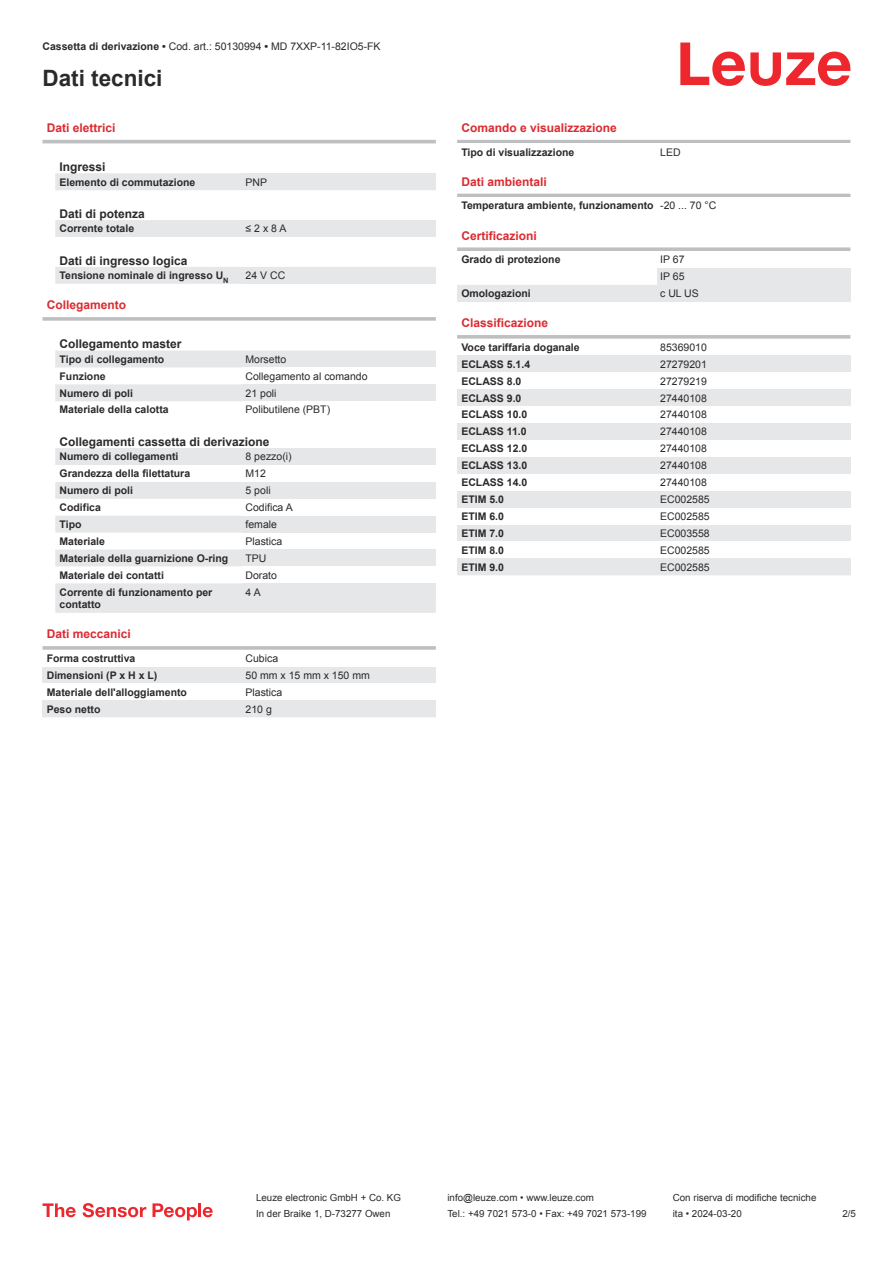
<style>
.page{position:relative;width:893px;height:1263px;background:#fff}
.page>*{position:absolute;margin:0;border:0;box-sizing:border-box;transform-origin:0 0}
.t1{font:700 22.5px "Arial";color:#2b292a}
.t2{font:700 12px "Arial";color:#db2a30}
.t3{font:700 12px "Arial";color:#2b292a}
.t4{font:700 10.5px/12.6px "Arial";color:#2b292a}
.t5{font:10.5px/17px "Arial";color:#2b292a}
.t6{font:9.75px "Arial";color:#2b292a}
.s1{font-weight:700}
.s2{font-weight:400}
</style>
<div class="page">
<svg style="left:680px;top:43px;width:170px;height:43px"></svg>
<svg style="left:55px;top:173px;width:381px;height:440px"></svg>
<hr style="left:43px;top:140px;width:393px;height:3px;background:#bdbfc1">
<div style="left:242px;top:173px;width:194px;height:17px;background:#e6e7e9"></div>
<div style="left:242px;top:220px;width:194px;height:17px;background:#e6e7e9"></div>
<div style="left:242px;top:267px;width:194px;height:17px;background:#e6e7e9"></div>
<div style="left:43px;top:301px;width:393px;height:18px;background:#fff"></div>
<svg style="left:43px;top:317px;width:393px;height:4px;background:#c3c5c7"></svg>
<div style="left:242px;top:351px;width:194px;height:16px;background:#e6e7e9"></div>
<div style="left:242px;top:367px;width:194px;height:17px;background:#fff"></div>
<div style="left:242px;top:384px;width:194px;height:17px;background:#e6e7e9"></div>
<div style="left:242px;top:401px;width:194px;height:17px;background:#fff"></div>
<div style="left:242px;top:448px;width:194px;height:17px;background:#e6e7e9"></div>
<div style="left:242px;top:465px;width:194px;height:17px;background:#fff"></div>
<div style="left:242px;top:482px;width:194px;height:17px;background:#e6e7e9"></div>
<div style="left:242px;top:499px;width:194px;height:17px;background:#fff"></div>
<div style="left:242px;top:516px;width:194px;height:17px;background:#e6e7e9"></div>
<div style="left:242px;top:533px;width:194px;height:16px;background:#fff"></div>
<div style="left:242px;top:549px;width:194px;height:17px;background:#e6e7e9"></div>
<div style="left:242px;top:566px;width:194px;height:17px;background:#fff"></div>
<div style="left:242px;top:583px;width:194px;height:17px;background:#e6e7e9"></div>
<hr style="left:43px;top:646px;width:393px;height:4px;background:#c5c7c9">
<div style="left:43px;top:667px;width:199px;height:16px;background:#e6e7e9"></div>
<div style="left:242px;top:667px;width:194px;height:16px;background:#e6e7e9"></div>
<div style="left:43px;top:700px;width:199px;height:17px;background:#e6e7e9"></div>
<div style="left:242px;top:700px;width:194px;height:17px;background:#e6e7e9"></div>
<hr style="left:457px;top:140px;width:393px;height:3px;background:#bdbfc1">
<hr style="left:457px;top:194px;width:393px;height:3px;background:#bdbfc1">
<svg style="left:457px;top:247px;width:393px;height:4px;background:#c4c6c7"></svg>
<div style="left:657px;top:268px;width:193px;height:17px;background:#e6e7e9"></div>
<div style="left:457px;top:285px;width:200px;height:17px;background:#e6e7e9"></div>
<div style="left:657px;top:285px;width:193px;height:17px;background:#e6e7e9"></div>
<svg style="left:457px;top:335px;width:393px;height:4px;background:#c3c5c7"></svg>
<div style="left:457px;top:355px;width:200px;height:17px;background:#e6e7e9"></div>
<div style="left:657px;top:355px;width:193px;height:17px;background:#e6e7e9"></div>
<div style="left:457px;top:389px;width:200px;height:17px;background:#e6e7e9"></div>
<div style="left:657px;top:389px;width:193px;height:17px;background:#e6e7e9"></div>
<div style="left:457px;top:423px;width:200px;height:17px;background:#e6e7e9"></div>
<div style="left:657px;top:423px;width:193px;height:17px;background:#e6e7e9"></div>
<div style="left:457px;top:457px;width:200px;height:17px;background:#e6e7e9"></div>
<div style="left:657px;top:457px;width:193px;height:17px;background:#e6e7e9"></div>
<div style="left:457px;top:491px;width:200px;height:17px;background:#e6e7e9"></div>
<div style="left:657px;top:491px;width:193px;height:17px;background:#e6e7e9"></div>
<div style="left:457px;top:525px;width:200px;height:16px;background:#e6e7e9"></div>
<div style="left:657px;top:525px;width:193px;height:16px;background:#e6e7e9"></div>
<div style="left:457px;top:558px;width:200px;height:17px;background:#e6e7e9"></div>
<div style="left:657px;top:558px;width:193px;height:17px;background:#e6e7e9"></div>
<svg style="left:43px;top:1203px;width:33px;height:14px"></svg>
<svg style="left:83px;top:1203px;width:63px;height:14px"></svg>
<svg style="left:153px;top:1203px;width:44px;height:17px"></svg>
<hr style="left:198px;top:1203px;width:3px;height:14px;background:#ed272d">
<svg style="left:203px;top:1207px;width:10px;height:10px"></svg>
<p class="t5" style="left:43px;top:39px;width:340px"><span class="s1">Cassetta di derivazione •</span> Cod. art.: 50130994 <span class="s1">•</span> MD 7XXP-11-82IO5-FK</p>
<h1 class="t1" style="left:43px;top:70px;width:122px">Dati tecnici</h1>
<p class="t2" style="left:47px;top:123px;width:70px">Dati elettrici</p>
<p class="t3" style="left:60px;top:162px;width:48px">Ingressi</p>
<p class="t4" style="left:60px;top:176px;width:137px">Elemento di commutazione</p>
<p class="t5" style="left:246px;top:174px;width:23px">PNP</p>
<p class="t3" style="left:60px;top:209px;width:87px">Dati di potenza</p>
<p class="t4" style="left:60px;top:223px;width:76px">Corrente totale</p>
<p class="t5" style="left:246px;top:220px;width:42px">≤ 2 x 8 A</p>
<p class="t3" style="left:60px;top:256px;width:130px">Dati di ingresso logica</p>
<p class="t4" style="left:60px;top:270px;width:171px">Tensione nominale di ingresso U<sub>N</sub></p>
<p class="t5" style="left:246px;top:268px;width:41px">24 V CC</p>
<p class="t2" style="left:47px;top:301px;width:81px">Collegamento</p>
<p class="t3" style="left:60px;top:340px;width:124px">Collegamento master</p>
<p class="t4" style="left:60px;top:354px;width:106px">Tipo di collegamento</p>
<p class="t5" style="left:246px;top:352px;width:42px">Morsetto</p>
<p class="t4" style="left:60px;top:371px;width:48px">Funzione</p>
<p class="t5" style="left:246px;top:368px;width:123px">Collegamento al comando</p>
<p class="t4" style="left:60px;top:388px;width:75px">Numero di poli</p>
<p class="t5" style="left:246px;top:385px;width:32px">21 poli</p>
<p class="t4" style="left:60px;top:404px;width:111px">Materiale della calotta</p>
<p class="t5" style="left:246px;top:402px;width:86px">Polibutilene (PBT)</p>
<p class="t3" style="left:60px;top:437px;width:212px">Collegamenti cassetta di derivazione</p>
<p class="t4" style="left:60px;top:451px;width:121px">Numero di collegamenti</p>
<p class="t5" style="left:246px;top:449px;width:48px">8 pezzo(i)</p>
<p class="t4" style="left:60px;top:468px;width:132px">Grandezza della filettatura</p>
<p class="t5" style="left:246px;top:466px;width:22px">M12</p>
<p class="t4" style="left:60px;top:485px;width:75px">Numero di poli</p>
<p class="t5" style="left:246px;top:483px;width:27px">5 poli</p>
<p class="t4" style="left:60px;top:502px;width:43px">Codifica</p>
<p class="t5" style="left:246px;top:500px;width:49px">Codifica A</p>
<p class="t4" style="left:60px;top:519px;width:23px">Tipo</p>
<p class="t5" style="left:246px;top:517px;width:33px">female</p>
<p class="t4" style="left:60px;top:536px;width:47px">Materiale</p>
<p class="t5" style="left:246px;top:534px;width:38px">Plastica</p>
<p class="t4" style="left:60px;top:553px;width:170px">Materiale della guarnizione O-ring</p>
<p class="t5" style="left:246px;top:550px;width:22px">TPU</p>
<p class="t4" style="left:60px;top:570px;width:106px">Materiale dei contatti</p>
<p class="t5" style="left:246px;top:567px;width:33px">Dorato</p>
<p class="t4" style="left:60px;top:586px;width:154px">Corrente di funzionamento per contatto</p>
<p class="t5" style="left:246px;top:584px;width:17px">4 A</p>
<p class="t2" style="left:47px;top:630px;width:86px">Dati meccanici</p>
<p class="t4" style="left:47px;top:653px;width:90px">Forma costruttiva</p>
<p class="t5" style="left:246px;top:651px;width:34px">Cubica</p>
<p class="t4" style="left:47px;top:670px;width:112px">Dimensioni (P x H x L)</p>
<p class="t5" style="left:246px;top:668px;width:126px">50 mm x 15 mm x 150 mm</p>
<p class="t4" style="left:47px;top:687px;width:142px">Materiale dell'alloggiamento</p>
<p class="t5" style="left:246px;top:684px;width:38px">Plastica</p>
<p class="t4" style="left:47px;top:704px;width:55px">Peso netto</p>
<p class="t5" style="left:246px;top:701px;width:28px">210 g</p>
<p class="t2" style="left:461px;top:123px;width:157px">Comando e visualizzazione</p>
<p class="t4" style="left:461px;top:147px;width:115px">Tipo di visualizzazione</p>
<p class="t5" style="left:660px;top:144px;width:22px">LED</p>
<p class="t2" style="left:461px;top:177px;width:87px">Dati ambientali</p>
<p class="t4" style="left:461px;top:200px;width:256px">Temperatura ambiente, funzionamento <span class="s2">-20 ... 70 °C</span></p>
<p class="t2" style="left:461px;top:231px;width:77px">Certificazioni</p>
<p class="t4" style="left:461px;top:254px;width:101px">Grado di protezione</p>
<p class="t5" style="left:660px;top:252px;width:26px">IP 67<br>IP 65</p>
<p class="t4" style="left:461px;top:288px;width:71px">Omologazioni</p>
<p class="t5" style="left:660px;top:286px;width:40px">c UL US</p>
<p class="t2" style="left:461px;top:319px;width:88px">Classificazione</p>
<p class="t4" style="left:461px;top:342px;width:120px">Voce tariffaria doganale</p>
<p class="t5" style="left:660px;top:340px;width:48px">85369010</p>
<p class="t4" style="left:461px;top:359px;width:70px">ECLASS 5.1.4</p>
<p class="t5" style="left:660px;top:356px;width:48px">27279201</p>
<p class="t4" style="left:461px;top:376px;width:62px">ECLASS 8.0</p>
<p class="t5" style="left:660px;top:373px;width:48px">27279219</p>
<p class="t4" style="left:461px;top:392px;width:62px">ECLASS 9.0</p>
<p class="t5" style="left:660px;top:390px;width:48px">27440108</p>
<p class="t4" style="left:461px;top:409px;width:67px">ECLASS 10.0</p>
<p class="t5" style="left:660px;top:407px;width:48px">27440108</p>
<p class="t4" style="left:461px;top:426px;width:67px">ECLASS 11.0</p>
<p class="t5" style="left:660px;top:424px;width:48px">27440108</p>
<p class="t4" style="left:461px;top:443px;width:67px">ECLASS 12.0</p>
<p class="t5" style="left:660px;top:441px;width:48px">27440108</p>
<p class="t4" style="left:461px;top:460px;width:67px">ECLASS 13.0</p>
<p class="t5" style="left:660px;top:458px;width:48px">27440108</p>
<p class="t4" style="left:461px;top:477px;width:67px">ECLASS 14.0</p>
<p class="t5" style="left:660px;top:475px;width:48px">27440108</p>
<p class="t4" style="left:461px;top:494px;width:44px">ETIM 5.0</p>
<p class="t5" style="left:660px;top:492px;width:51px">EC002585</p>
<p class="t4" style="left:461px;top:511px;width:44px">ETIM 6.0</p>
<p class="t5" style="left:660px;top:509px;width:51px">EC002585</p>
<p class="t4" style="left:461px;top:528px;width:44px">ETIM 7.0</p>
<p class="t5" style="left:660px;top:526px;width:51px">EC003558</p>
<p class="t4" style="left:461px;top:545px;width:44px">ETIM 8.0</p>
<p class="t5" style="left:660px;top:542px;width:51px">EC002585</p>
<p class="t4" style="left:461px;top:562px;width:44px">ETIM 9.0</p>
<p class="t5" style="left:660px;top:559px;width:51px">EC002585</p>
<p class="t6" style="left:256px;top:1194px;width:146px">Leuze electronic GmbH + Co. KG</p>
<p class="t6" style="left:447px;top:1194px;width:148px">info@leuze.com • www.leuze.com</p>
<p class="t6" style="left:673px;top:1194px;width:145px">Con riserva di modifiche tecniche</p>
<p class="t6" style="left:256px;top:1210px;width:136px">In der Braike 1, D-73277 Owen</p>
<p class="t6" style="left:447px;top:1210px;width:201px">Tel.: +49 7021 573-0 • Fax: +49 7021 573-199</p>
<p class="t6" style="left:673px;top:1210px;width:70px">ita • 2024-03-20</p>
<p class="t6" style="left:842px;top:1210px;width:15px">2 /5</p>
</div>
